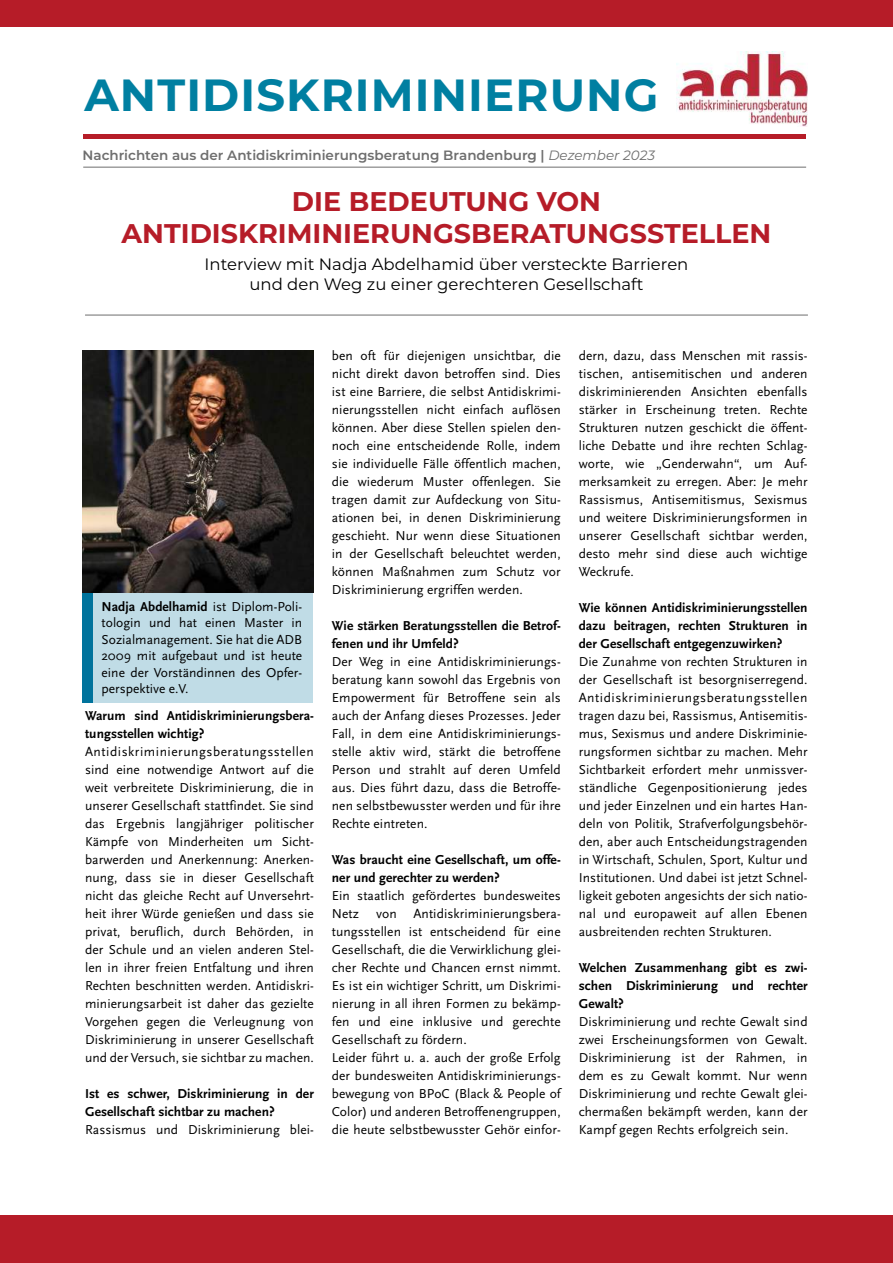
<style>
.page{position:relative;width:893px;height:1263px;background:#fff}
.page>*{position:absolute;margin:0;border:0;box-sizing:border-box;transform-origin:0 0}
.t1{font:700 45px "Montserrat";letter-spacing:.025em;color:#007fa1}
.t2{font:700 27px/31.5px "Montserrat";color:#b61c28;text-align:center}
.t3{font:16.5px/19.8px "Montserrat";color:#000;text-align:center}
.t4{font:13.5px/18px "Scala Sans Pro";letter-spacing:.005em;color:#000;text-align:justify}
.t5{font:700 13.5px/18px "Scala Sans Pro";letter-spacing:.005em;color:#000}
.t6{font:600 13.5px "Montserrat";color:#6e6e6e}
.s1{font-weight:400;font-style:italic}
.s2{font-weight:700}
</style>
<div class="page">
<hr style="left:83px;top:134px;width:723px;height:4px;background:#b61d28">
<hr style="left:83px;top:167px;width:723px;height:1px;background:#6e6e6e">
<img style="left:677px;top:51px;width:131px;height:76px">
<div style="left:0;top:0;width:893px;height:26px;background:#b61c28"></div>
<div style="left:0;top:1215px;width:893px;height:48px;background:#b61c28"></div>
<hr style="left:85px;top:315px;width:723px;height:1px;background:#6e6e6e">
<div style="left:91px;top:591px;width:222px;height:111px;background:#c0dce6"></div>
<div style="left:83px;top:592px;width:10px;height:110px;background:#00739c"></div>
<img style="left:83px;top:351px;width:230px;height:241px">
<h1 class="t1" style="left:84px;top:63px;width:576px">ANTIDISKRIMINIERUNG</h1>
<p class="t6" style="left:82px;top:145px;width:574px">Nachrichten aus der Antidiskriminierungsberatung Brandenburg | <span class="s1">Dezember 2023</span></p>
<h2 class="t2" style="left:122px;top:185px;width:651px">DIE BEDEUTUNG VON<br>ANTIDISKRIMINIERUNGSBERATUNGSSTELLEN</h2>
<p class="t3" style="left:204px;top:254px;width:485px">Interview mit Nadja Abdelhamid über versteckte Barrieren und den Weg zu einer gerechteren Gesellschaft</p>
<p class="t4" style="left:102px;top:598px;width:202px;line-height:16.5px"><span class="s2">Nadja Abdelhamid</span> ist Diplom-Poli&shy;tologin und hat einen Master in Sozialmanagement. Sie hat die ADB 2009 mit aufgebaut und ist heute eine der Vorständinnen des Opfer&shy;perspektive e.V.</p>
<p class="t5" style="left:85px;top:707px;width:230px">Warum sind Antidiskriminierungsbera&shy;tungsstellen wichtig?</p>
<p class="t4" style="left:85px;top:743px;width:230px">Antidiskriminierungsberatungsstellen sind eine notwendige Antwort auf die weit verbreitete Diskriminierung, die in unserer Gesellschaft stattfindet. Sie sind das Ergebnis langjähriger politischer Kämpfe von Minderheiten um Sicht&shy;barwerden und Anerkennung: Anerken&shy;nung, dass sie in dieser Gesellschaft nicht das gleiche Recht auf Unversehrt&shy;heit ihrer Würde genießen und dass sie privat, beruflich, durch Behörden, in der Schule und an vielen anderen Stel&shy;len in ihrer freien Entfaltung und ihren Rechten beschnitten werden. Antidiskri&shy;minierungsarbeit ist daher das gezielte Vorgehen gegen die Verleugnung von Diskriminierung in unserer Gesellschaft und der Versuch, sie sichtbar zu machen.</p>
<p class="t5" style="left:85px;top:1085px;width:230px">Ist es schwer, Diskriminierung in der<br>Gesellschaft sichtbar zu machen?</p>
<p class="t4" style="left:85px;top:1121px;width:230px">Rassismus und Diskriminierung blei-</p>
<p class="t4" style="left:332px;top:347px;width:230px">ben oft für diejenigen unsichtbar, die nicht direkt davon betroffen sind. Dies ist eine Barriere, die selbst Antidiskrimi&shy;nierungsstellen nicht einfach auflösen können. Aber diese Stellen spielen den&shy;noch eine entscheidende Rolle, indem sie individuelle Fälle öffentlich machen, die wiederum Muster offenlegen. Sie tragen damit zur Aufdeckung von Situ&shy;ationen bei, in denen Diskriminierung geschieht. Nur wenn diese Situationen in der Gesellschaft beleuchtet werden, können Maßnahmen zum Schutz vor Diskriminierung ergriffen werden.</p>
<p class="t5" style="left:332px;top:617px;width:230px">Wie stärken Beratungsstellen die Betrof&shy;fenen und ihr Umfeld?</p>
<p class="t4" style="left:332px;top:653px;width:230px">Der Weg in eine Antidiskriminierungs&shy;beratung kann sowohl das Ergebnis von Empowerment für Betroffene sein als auch der Anfang dieses Prozesses. Jeder Fall, in dem eine Antidiskriminierungs&shy;stelle aktiv wird, stärkt die betroffene Person und strahlt auf deren Umfeld aus. Dies führt dazu, dass die Betroffe&shy;nen selbstbewusster werden und für ihre Rechte eintreten.</p>
<p class="t5" style="left:332px;top:851px;width:230px">Was braucht eine Gesellschaft, um offe&shy;ner und gerechter zu werden?</p>
<p class="t4" style="left:332px;top:886px;width:230px">Ein staatlich gefördertes bundesweites<br>Netz</p>
<p class="t4" style="left:332px;top:904px;width:230px;text-align:left;text-indent:44px">von Antidiskriminierungsbera&shy;tungsstellen ist entscheidend für eine Gesellschaft, die die Verwirklichung glei&shy;cher Rechte und Chancen ernst nimmt.<br>Es ist ein wichtiger Schritt, um Diskrimi&shy;nierung in all ihren Formen zu bekämp&shy;fen und eine inklusive und gerechte Gesellschaft zu fördern.<br>Leider führt u. a. auch der große Erfolg der bundesweiten Antidiskriminierungs&shy;bewegung von BPoC (Black &amp; People of Color) und anderen Betroffenengruppen, die heute selbstbewusster Gehör einfor-</p>
<p class="t4" style="left:579px;top:346px;width:230px">dern, dazu, dass Menschen mit rassis&shy;tischen, antisemitischen und anderen diskriminierenden Ansichten ebenfalls stärker in Erscheinung treten. Rechte Strukturen nutzen geschickt die öffent&shy;liche Debatte und ihre rechten Schlag&shy;worte, wie „Genderwahn“, um Auf&shy;merksamkeit zu erregen. Aber: Je mehr Rassismus, Antisemitismus, Sexismus und weitere Diskriminierungsformen in unserer Gesellschaft sichtbar werden, desto mehr sind diese auch wichtige Weckrufe.</p>
<p class="t5" style="left:579px;top:598px;width:230px;text-align:justify">Wie können Antidiskriminierungsstellen dazu beitragen, rechten Strukturen in der Gesellschaft entgegenzuwirken?</p>
<p class="t4" style="left:579px;top:652px;width:230px">Die Zunahme von rechten Strukturen in der Gesellschaft ist besorgniserregend.<br>Antidiskriminierungsberatungsstellen tragen dazu bei, Rassismus, Antisemitis&shy;mus, Sexismus und andere Diskriminie&shy;rungsformen sichtbar zu machen. Mehr Sichtbarkeit erfordert mehr unmissver&shy;ständliche Gegenpositionierung jedes und jeder Einzelnen und ein hartes Han&shy;deln von Politik, Strafverfolgungsbehör&shy;den, aber auch Entscheidungstragenden in Wirtschaft, Schulen, Sport, Kultur und Institutionen. Und dabei ist jetzt Schnel&shy;ligkeit geboten angesichts der sich natio&shy;nal und europaweit auf allen Ebenen ausbreitenden rechten Strukturen.</p>
<p class="t5" style="left:579px;top:958px;width:230px;text-align:justify">Welchen Zusammenhang gibt es zwi&shy;schen Diskriminierung und rechter Gewalt?</p>
<p class="t4" style="left:579px;top:1012px;width:230px">Diskriminierung und rechte Gewalt sind zwei Erscheinungsformen von Gewalt.<br>Diskriminierung ist der Rahmen, in dem es zu Gewalt kommt. Nur wenn Diskriminierung und rechte Gewalt glei&shy;chermaßen bekämpft werden, kann der Kampf gegen Rechts erfolgreich sein.</p>
</div>
